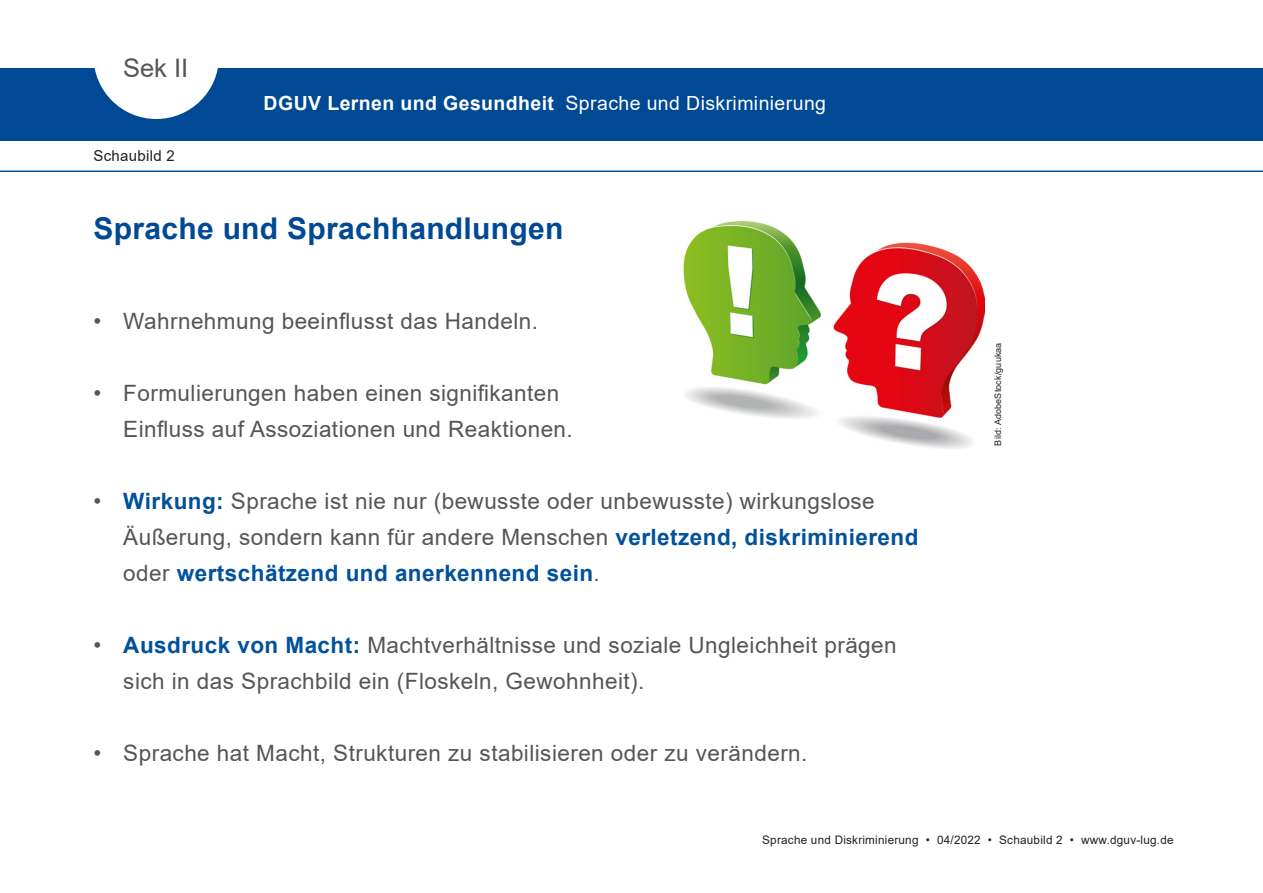
<style>
.page{position:relative;width:1263px;height:893px;background:#fff}
.page>*{position:absolute;margin:0;border:0;box-sizing:border-box;transform-origin:0 0}
.Ueberschrift{font:700 30px "Arial";letter-spacing:.01em;color:#004994}
.head{font:25.5px "Arial";color:#555}
.Zwischenueberschrift{font:22.5px/36px "Arial";letter-spacing:.02em;color:#555}
.t1{font:19.5px "Arial";letter-spacing:.02em;color:#fff}
.t2{font:700 19.5px "Arial";letter-spacing:.02em;color:#fff}
.t3{font:15px "Arial";letter-spacing:.02em;color:#231f20}
.fusszeile{font:11.7px "Arial";letter-spacing:.02em;color:#231f20}
.Bildnachweis{font:9px "Arial";letter-spacing:.015em;color:#231f20}
.s1{font-weight:700;color:#01519b}
</style>
<div class="page">
<div style="left:0;top:68px;width:1263px;height:72px;background:#004994"></div>
<svg style="left:94px;top:68px;width:124px;height:51px"></svg>
<hr style="left:0;top:171px;width:1263px;height:1px;background:#01519b">
<img style="left:683px;top:221px;width:301px;height:228px">
<p class="head" style="left:123px;top:50px;width:67px">Sek II</p>
<p class="t3" style="left:94px;top:145px;width:83px">Schaubild 2</p>
<p class="t2" style="left:264px;top:89px;width:292px">DGUV Lernen und Gesundheit</p>
<p class="t1" style="left:566px;top:89px;width:262px">Sprache und Diskriminierung</p>
<p class="Ueberschrift" style="left:94px;top:207px;width:471px">Sprache und Sprachhandlungen</p>
<p class="Zwischenueberschrift" style="left:94px;top:303px;width:446px">• Wahrnehmung beeinflusst das Handeln.</p>
<p class="Zwischenueberschrift" style="left:123px;top:375px;width:451px;text-indent:-30px">• Formulierungen haben einen signifikanten<br>Einfluss auf Assoziationen und Reaktionen.</p>
<p class="Zwischenueberschrift" style="left:123px;top:483px;width:797px;text-indent:-30px">• <span class="s1">Wirkung:</span> Sprache ist nie nur (bewusste oder unbewusste) wirkungslose<br>Äußerung, sondern kann für andere Menschen <span class="s1">verletzend, diskriminierend </span>oder <span class="s1">wertschätzend und anerkennend sein</span>.</p>
<p class="Zwischenueberschrift" style="left:123px;top:627px;width:775px;text-indent:-30px">• <span class="s1">Ausdruck von Macht:</span> Machtverhältnisse und soziale Ungleichheit prägen sich in das Sprachbild ein (Floskeln, Gewohnheit).</p>
<p class="Zwischenueberschrift" style="left:94px;top:735px;width:715px">• Sprache hat Macht, Strukturen zu stabilisieren oder zu verändern.</p>
<p class="Bildnachweis" style="left:992px;top:446px;width:105px;rotate:-90deg">Bild: AdobeStock/guukaa</p>
<p class="fusszeile" style="left:762px;top:832px;width:413px">Sprache und Diskriminierung • 04/2022 • Schaubild 2 • www.dguv-lug.de</p>
</div>
